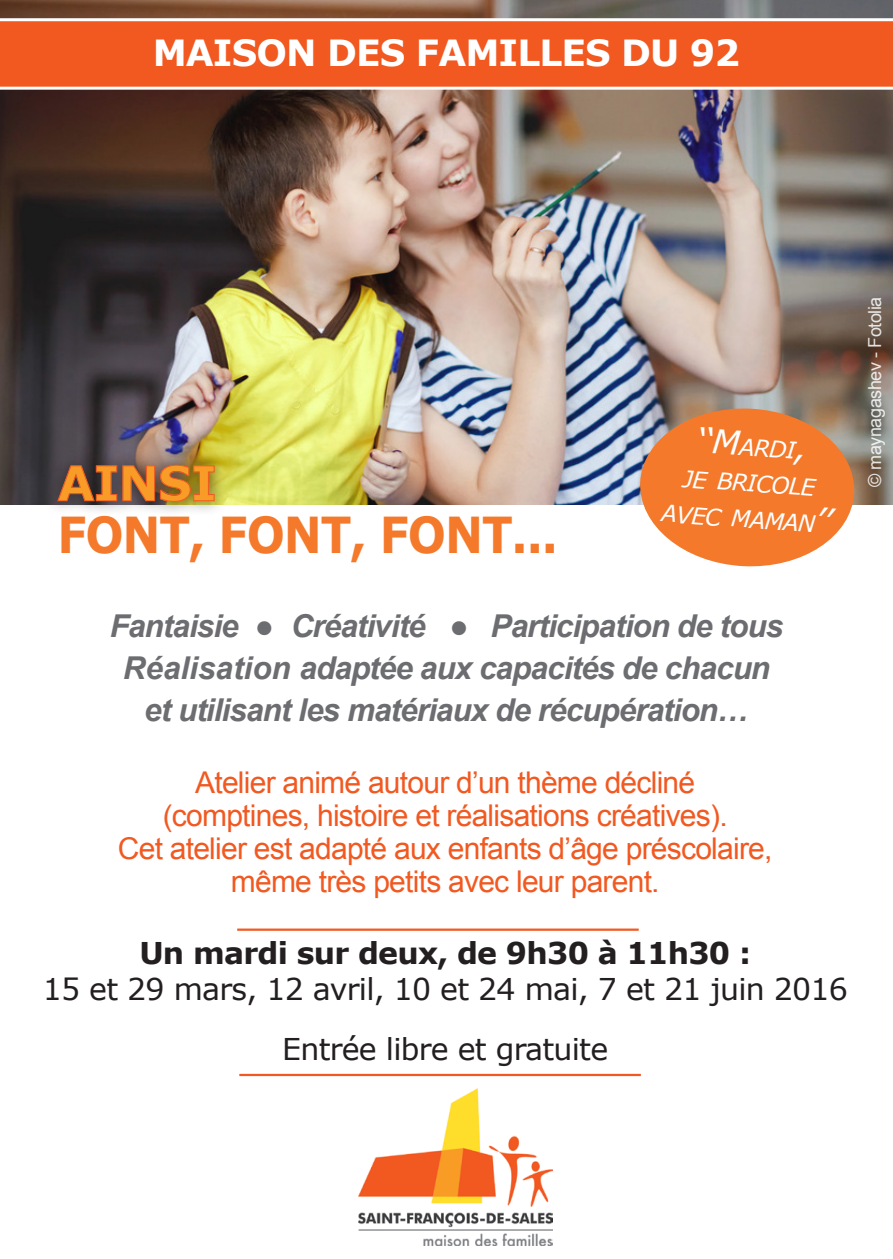
<style>
.page{position:relative;width:893px;height:1259px;background:#fff}
.page>*{position:absolute;margin:0;border:0;box-sizing:border-box;transform-origin:0 0}
.t1{font:700 49.5px "Verdana";letter-spacing:-.025em;color:#f4792a;scale:.91 1}
.t2{font:700 48px "Verdana";letter-spacing:-.025em;color:#f89c27}
.t3{font:700 36px "Verdana";letter-spacing:-.025em;color:#fff}
.t4{font:italic 33px "Verdana";color:#fff}
.t5{font:italic 700 31.5px "Arial";letter-spacing:-.03em;color:#6c6d70}
.t6{font:30px "Arial";letter-spacing:-.025em;color:#f15921}
.t7{font:30px "Verdana";letter-spacing:-.025em;color:#231f20}
.t8{font:700 30px "Verdana";letter-spacing:-.025em;color:#231f20}
.t9{font:italic 23.1px "Verdana";color:#fff}
.t10{font:18px "Arial";letter-spacing:-.025em;color:#fff}
.s1{font-size:23.1px}
.s2{font-size:33px}
</style>
<div class="page">
<img style="left:0;top:0;width:893px;height:504px">
<div style="left:43px;top:448px;width:187px;height:70px;background:#231f20;opacity:.75"></div>
<img style="left:56px;top:464px;width:160px;height:39px">
<img style="left:359px;top:1089px;width:193px;height:156px">
<svg style="left:638px;top:406px;width:218px;height:161px;background:#e88a4e"></svg>
<svg style="left:0;top:18px;width:893px;height:72px;background:#f16633"></svg>
<hr style="left:237px;top:928px;width:402px;height:2px;background:#f15921">
<hr style="left:239px;top:1073px;width:402px;height:3px;background:#f15921">
<p class="t3" style="left:153px;top:27px;width:589px">MAISON DES FAMILLES DU 92</p>
<p class="t2" style="left:57px;top:449px;width:161px">AINSI</p>
<p class="t1" style="left:57px;top:500px;width:552px">FONT, FONT, FONT...</p>
<p class="t4" style="left:698px;top:417px;width:113px;rotate:4deg">‘‘M<span class="s1">ardi</span>,</p>
<p class="t9" style="left:684px;top:462px;width:134px;rotate:4deg">je bricole</p>
<p class="t9" style="left:663px;top:497px;width:172px;rotate:4deg">avec m am an<span class="s2">’’</span></p>
<p class="t5" style="left:110px;top:606px;width:675px">Fantaisie ● Créativité ● Participation de tous</p>
<p class="t5" style="left:123px;top:648px;width:649px">Réalisation adaptée aux capacités de chacun</p>
<p class="t5" style="left:144px;top:690px;width:606px">et utilisant les matériaux de récupération…</p>
<p class="t6" style="left:195px;top:763px;width:502px">Atelier animé autour d’un thème décliné</p>
<p class="t6" style="left:163px;top:796px;width:566px">(comptines, histoire et réalisations créatives).</p>
<p class="t6" style="left:118px;top:829px;width:656px">Cet atelier est adapté aux enfants d’âge préscolaire,</p>
<p class="t6" style="left:231px;top:862px;width:430px">même très petits avec leur parent.</p>
<p class="t8" style="left:139px;top:932px;width:613px">Un mardi sur deux, de 9h30 à 11h30 :</p>
<p class="t7" style="left:43px;top:968px;width:807px">15 et 29 mars, 12 avril, 10 et 24 mai, 7 et 21 juin 2016</p>
<p class="t7" style="left:282px;top:1028px;width:327px">Entrée libre et gratuite</p>
<p class="t10" style="left:863px;top:487px;width:192px;rotate:-90deg">© maynagashev - Fotolia</p>
</div>
